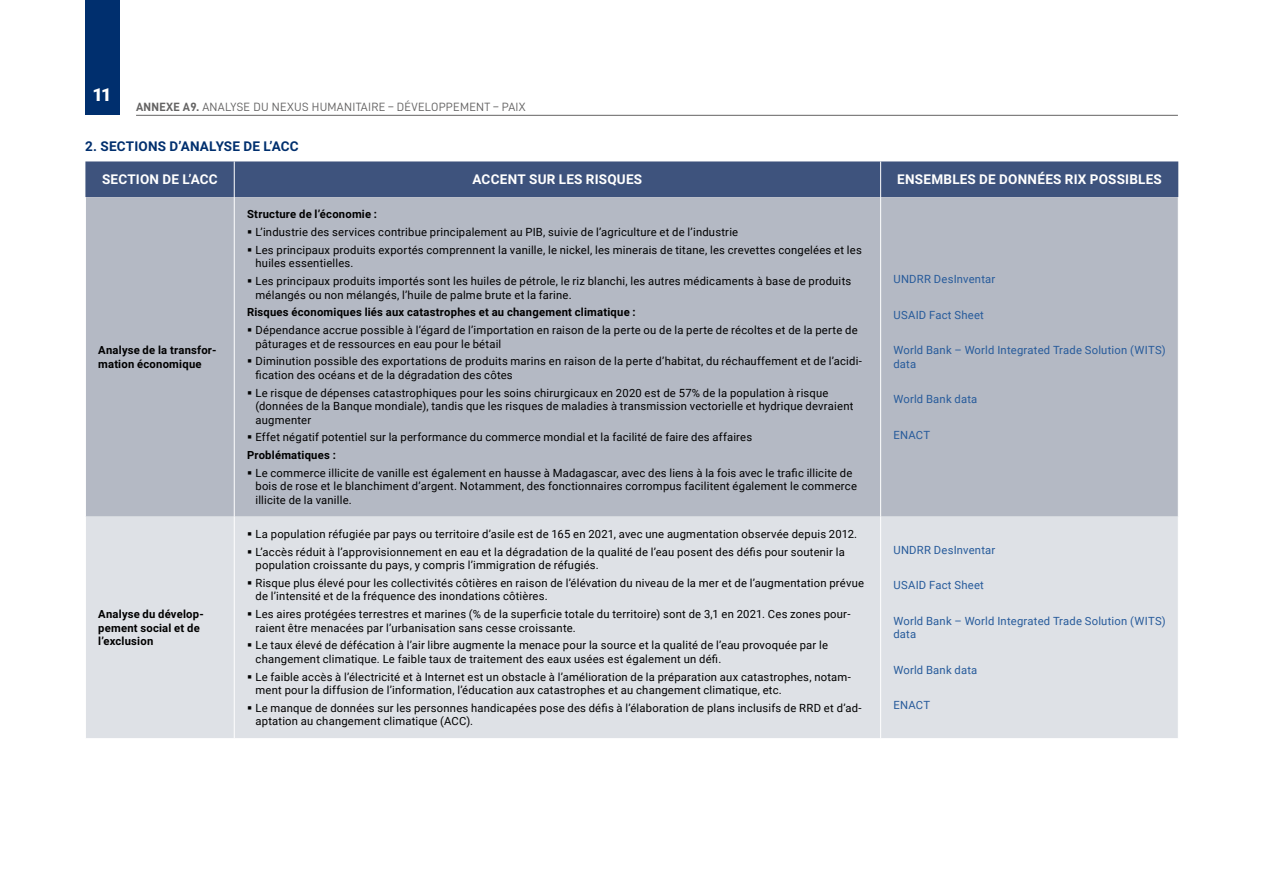
<style>
.page{position:relative;width:1263px;height:893px;background:#fff}
.page>*{position:absolute;margin:0;border:0;box-sizing:border-box;transform-origin:0 0}
.t1{font:900 18px "Roboto";color:#fff}
.t2{font:700 13.5px "Roboto";letter-spacing:.015em;color:#fff}
.t3{font:700 13.5px "Roboto";letter-spacing:.015em;color:#002f6e}
.t4{font:12px "D DIN";letter-spacing:.025em;color:#646363}
.t5{font:11.25px/13.5px "Roboto";letter-spacing:.02em;color:#000}
.t6{font:11.25px/13.5px "Roboto";letter-spacing:.02em;color:#275b9b}
.t7{font:700 11.25px/13.5px "Roboto";letter-spacing:.02em;color:#000}
.s1{font-family:"D DIN Bold"}
.s2{font-weight:700}
</style>
<div class="page">
<div style="left:85px;top:0;width:34px;height:115px;background:#002f6e"></div>
<hr style="left:136px;top:115px;width:1042px;height:1px;background:#646363">
<div style="left:85px;top:161px;width:1093px;height:36px;background:#3e537d"></div>
<div style="left:86px;top:197px;width:1092px;height:320px;background:#b4b9c4"></div>
<div style="left:86px;top:517px;width:1092px;height:221px;background:#dee1e6"></div>
<hr style="left:234px;top:161px;width:1px;height:36px;background:#fff">
<hr style="left:880px;top:161px;width:1px;height:36px;background:#fff">
<hr style="left:234px;top:197px;width:1px;height:320px;background:#fff">
<hr style="left:880px;top:197px;width:1px;height:320px;background:#fff">
<hr style="left:234px;top:517px;width:1px;height:221px;background:#fff">
<hr style="left:880px;top:517px;width:1px;height:221px;background:#fff">
<h1 class="t1" style="left:92px;top:82px;width:21px">11</h1>
<p class="t4" style="left:136px;top:100px;width:391px"><span class="s1">ANNEXE A9.</span> ANALYSE DU NEXUS HUMANITAIRE – DÉVELOPPEMENT – PAIX</p>
<p class="t3" style="left:85px;top:137px;width:215px">2. SECTIONS D’ANALYSE DE L’ACC</p>
<p class="t2" style="left:102px;top:170px;width:117px">SECTION DE L’ACC</p>
<p class="t2" style="left:473px;top:170px;width:171px">ACCENT SUR LES RISQUES</p>
<p class="t2" style="left:897px;top:170px;width:266px">ENSEMBLES DE DONNÉES RIX POSSIBLES</p>
<p class="t7" style="left:98px;top:343px;width:120px">Analyse de la transfor&shy;mation économique</p>
<p class="t7" style="left:98px;top:607px;width:107px">Analyse du dévelop&shy;pement social et de l’exclusion</p>
<p class="t7" style="left:247px;top:207px;width:132px">Structure de l’économie :</p>
<p class="t5" style="left:247px;top:225px;width:493px">▪ L’industrie des services contribue principalement au PIB, suivie de l’agriculture et de l’industrie</p>
<p class="t5" style="left:255px;top:243px;width:608px;text-indent:-9px">▪ Les principaux produits exportés comprennent la vanille, le nickel, les minerais de titane, les crevettes congelées et les huiles essentielles.</p>
<p class="t5" style="left:255px;top:274px;width:597px;text-indent:-9px">▪ Les principaux produits importés sont les huiles de pétrole, le riz blanchi, les autres médicaments à base de produits mélangés ou non mélangés, l’huile de palme brute et la farine.</p>
<p class="t7" style="left:247px;top:305px;width:390px">Risques économiques liés aux catastrophes et au changement climatique :</p>
<p class="t5" style="left:255px;top:323px;width:604px;text-indent:-9px">▪ Dépendance accrue possible à l’égard de l’importation en raison de la perte ou de la perte de récoltes et de la perte de pâturages et de ressources en eau pour le bétail</p>
<p class="t5" style="left:255px;top:354px;width:608px;text-indent:-9px">▪ Diminution possible des exportations de produits marins en raison de la perte d’habitat, du réchauffement et de l’acidi&shy;fication des océans et de la dégradation des côtes</p>
<p class="t5" style="left:255px;top:385px;width:599px;text-indent:-9px">▪ Le risque de dépenses catastrophiques pour les soins chirurgicaux en 2020 est de 57% de la population à risque (données de la Banque mondiale), tandis que les risques de maladies à transmission vectorielle et hydrique devraient augmenter</p>
<p class="t5" style="left:247px;top:428px;width:507px;line-height:17.7px">▪ Effet négatif potentiel sur la performance du commerce mondial et la facilité de faire des affaires<br><span class="s2">Problématiques :</span></p>
<p class="t5" style="left:255px;top:466px;width:603px;text-indent:-9px">▪ Le commerce illicite de vanille est également en hausse à Madagascar, avec des liens à la fois avec le trafic illicite de bois de rose et le blanchiment d’argent. Notamment, des fonctionnaires corrompus facilitent également le commerce illicite de la vanille.</p>
<p class="t5" style="left:247px;top:527px;width:612px">▪ La population réfugiée par pays ou territoire d’asile est de 165 en 2021, avec une augmentation observée depuis 2012.</p>
<p class="t5" style="left:255px;top:544px;width:591px;text-indent:-9px">▪ L’accès réduit à l’approvisionnement en eau et la dégradation de la qualité de l’eau posent des défis pour soutenir la population croissante du pays, y compris l’immigration de réfugiés.</p>
<p class="t5" style="left:255px;top:576px;width:610px;text-indent:-9px">▪ Risque plus élevé pour les collectivités côtières en raison de l’élévation du niveau de la mer et de l’augmentation prévue de l’intensité et de la fréquence des inondations côtières.</p>
<p class="t5" style="left:255px;top:607px;width:596px;text-indent:-9px">▪ Les aires protégées terrestres et marines (% de la superficie totale du territoire) sont de 3,1 en 2021. Ces zones pour&shy;raient être menacées par l’urbanisation sans cesse croissante.</p>
<p class="t5" style="left:255px;top:638px;width:574px;text-indent:-9px">▪ Le taux élevé de défécation à l’air libre augmente la menace pour la source et la qualité de l’eau provoquée par le changement climatique. Le faible taux de traitement des eaux usées est également un défi.</p>
<p class="t5" style="left:255px;top:669px;width:597px;text-indent:-9px">▪ Le faible accès à l’électricité et à Internet est un obstacle à l’amélioration de la préparation aux catastrophes, notam&shy;ment pour la diffusion de l’information, l’éducation aux catastrophes et au changement climatique, etc.</p>
<p class="t5" style="left:255px;top:701px;width:608px;text-indent:-9px">▪ Le manque de données sur les personnes handicapées pose des défis à l’élaboration de plans inclusifs de RRD et d’ad&shy;aptation au changement climatique (ACC).</p>
<p class="t6" style="left:893px;top:272px;width:103px">UNDRR DesInventar</p>
<p class="t6" style="left:893px;top:308px;width:92px">USAID Fact Sheet</p>
<p class="t6" style="left:893px;top:343px;width:274px">World Bank – World Integrated Trade Solution (WITS) data</p>
<p class="t6" style="left:893px;top:392px;width:85px">World Bank data</p>
<p class="t6" style="left:893px;top:428px;width:38px">ENACT</p>
<p class="t6" style="left:893px;top:543px;width:103px">UNDRR DesInventar</p>
<p class="t6" style="left:893px;top:578px;width:92px">USAID Fact Sheet</p>
<p class="t6" style="left:893px;top:614px;width:274px">World Bank – World Integrated Trade Solution (WITS) data</p>
<p class="t6" style="left:893px;top:663px;width:85px">World Bank data</p>
<p class="t6" style="left:893px;top:698px;width:38px">ENACT</p>
</div>
